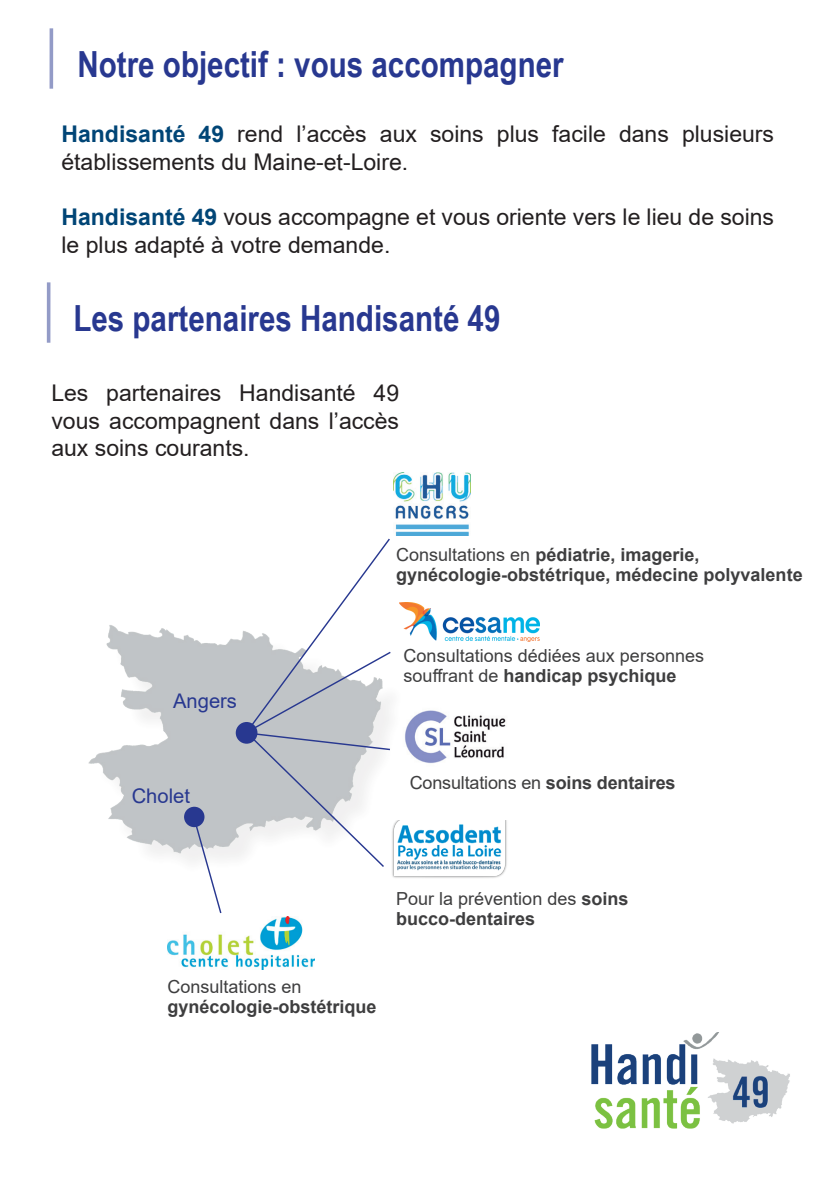
<style>
.page{position:relative;width:840px;height:1191px;background:#fff}
.page>*{position:absolute;margin:0;border:0;box-sizing:border-box;transform-origin:0 0}
.t1{font:700 36px "Arial Narrow";color:#283890}
.t2{font:23px/27.6px "Arial";color:#231f20}
.t3{font:20.2px "Arial";color:#283890}
.t4{font:700 18px/20px "Arial";color:#3e3e3f}
.t5{font:18px/20px "Arial";color:#3e3e3f}
.s1{font-weight:700;color:#004576}
.s2{font-family:"Arial Unicode MS"}
.s3{font-weight:400}
.s4{font-weight:700}
</style>
<div class="page">
<svg style="left:49px;top:28px;width:4px;height:61px"></svg>
<hr style="left:47px;top:282px;width:3px;height:61px;background:#283890">
<img style="left:591px;top:1033px;width:199px;height:96px">
<img style="left:393px;top:472px;width:77px;height:63px">
<img style="left:399px;top:603px;width:140px;height:38px">
<img style="left:167px;top:916px;width:147px;height:53px">
<img style="left:406px;top:710px;width:100px;height:54px">
<img style="left:393px;top:821px;width:114px;height:57px">
<div style="left:93px;top:628px;width:313px;height:249px;background:#231f20;opacity:.09"></div>
<img style="left:88px;top:625px;width:304px;height:252px">
<div style="left:235px;top:722px;width:22px;height:21px;background:#283890;border-radius:50%"></div>
<div style="left:184px;top:806px;width:20px;height:21px;background:#283890;border-radius:50%"></div>
<svg style="left:193px;top:819px;width:29px;height:95px"></svg>
<svg style="left:243px;top:538px;width:149px;height:330px"></svg>
<h1 class="t1" style="left:77px;top:37px;width:487px">Notre objectif : vous accompagner</h1>
<p class="t2" style="left:61px;top:120px;width:713px"><span class="s1">Handisanté 49</span> rend l’accès aux soins plus facile dans plusieurs établissements du <span class="s2">Maine-et-Loire.</span></p>
<p class="t2" style="left:61px;top:203px;width:713px"><span class="s1">Handisanté 49</span> vous accompagne et vous oriente vers le lieu de soins le plus adapté à votre demande.</p>
<h1 class="t1" style="left:73px;top:291px;width:428px">Les partenaires Handisanté 49</h1>
<p class="t2" style="left:51px;top:379px;width:349px;text-align:justify">Les partenaires Handisanté 49 vous accompagnent dans l’accès aux soins courants.</p>
<p class="t4" style="left:396px;top:545px;width:408px"><span class="s3">Consultations en</span> pédiatrie, imagerie, gynécologie-obstétrique, médecine polyvalente</p>
<p class="t3" style="left:173px;top:687px;width:65px">Angers</p>
<p class="t3" style="left:132px;top:781px;width:60px">Cholet</p>
<p class="t5" style="left:403px;top:645px;width:302px">Consultations dédiées aux personnes souffrant de <span class="s4">handicap psychique</span></p>
<p class="t5" style="left:409px;top:772px;width:267px">Consultations en <span class="s4">soins dentaires</span></p>
<p class="t4" style="left:396px;top:888px;width:234px"><span class="s3">Pour la prévention des</span> soins bucco-dentaires</p>
<p class="t5" style="left:167px;top:977px;width:136px">Consultations en</p>
<p class="t4" style="left:167px;top:997px;width:211px">gynécologie-obstétrique</p>
</div>
